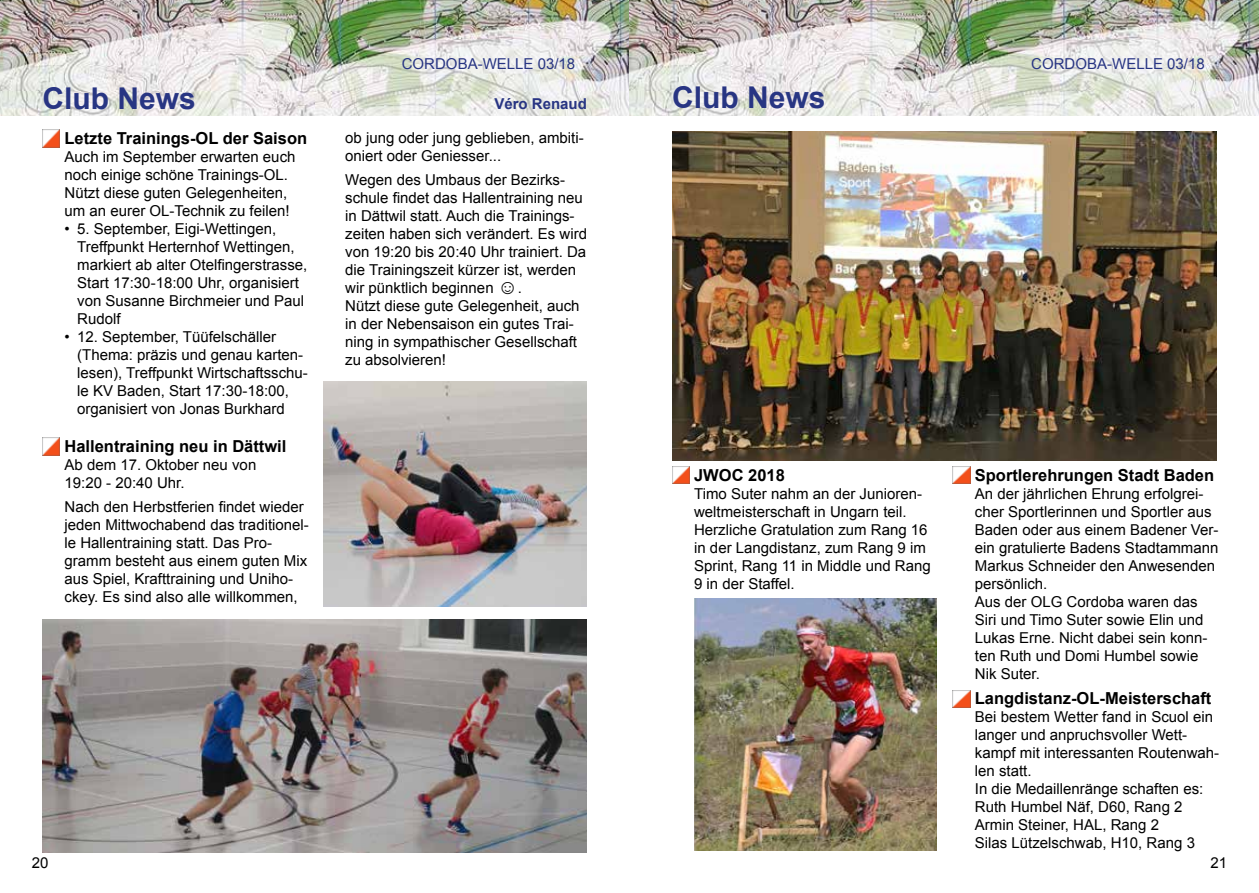
<style>
.page{position:relative;width:1259px;height:893px;background:#fff}
.page>*{position:absolute;margin:0;border:0;box-sizing:border-box;transform-origin:0 0}
.t1{font:700 30px "Arial";color:#283583}
.t2{font:700 16.5px "Arial";color:#000}
.t3{font:15px/18px "Arial";color:#000}
.t4{font:15px "Arial";color:#283583}
.t5{font:700 15px "Arial";color:#283583}
.s1{font-size:19.5px}
</style>
<div class="page">
<img style="left:0;top:0;width:1259px;height:116px">
<img style="left:42px;top:130px;width:18px;height:17px">
<img style="left:43px;top:438px;width:17px;height:17px">
<img style="left:323px;top:382px;width:264px;height:224px">
<img style="left:43px;top:619px;width:544px;height:233px">
<img style="left:672px;top:132px;width:544px;height:329px">
<img style="left:672px;top:466px;width:17px;height:17px">
<img style="left:694px;top:598px;width:242px;height:252px">
<img style="left:952px;top:466px;width:18px;height:17px">
<img style="left:952px;top:690px;width:18px;height:18px">
<p class="t4" style="left:402px;top:54px;width:175px">CORDOBA-WELLE 03/18</p>
<p class="t4" style="left:1031px;top:54px;width:175px">CORDOBA-WELLE 03/18</p>
<h1 class="t1" style="left:43px;top:78px;width:155px">Club News</h1>
<p class="t5" style="left:494px;top:94px;width:94px">Véro Renaud</p>
<p class="t3" style="left:345px;top:129px;width:240px">ob jung oder jung geblieben, ambiti&shy;oniert oder Geniesser...</p>
<p class="t3" style="left:345px;top:171px;width:243px">Wegen des Umbaus der Bezirks&shy;schule findet das Hallentraining neu in Dättwil statt. Auch die Trainings&shy;zeiten haben sich verändert. Es wird von 19:20 bis 20:40 Uhr trainiert. Da die Trainingszeit kürzer ist, werden wir pünktlich beginnen <span class="s1">☺</span>.<br>Nützt diese gute Gelegenheit, auch in der Nebensaison ein gutes Trai&shy;ning in sympathischer Gesellschaft zu absolvieren!</p>
<p class="t2" style="left:64px;top:127px;width:244px">Letzte Trainings-OL der Saison</p>
<p class="t3" style="left:64px;top:148px;width:232px">Auch im September erwarten euch noch einige schöne Trainings-OL.<br>Nützt diese guten Gelegenheiten, um an eurer OL-Technik zu feilen!</p>
<p class="t3" style="left:77px;top:220px;width:232px;text-indent:-13px">• 5. September, Eigi-Wettingen,<br>Treffpunkt Herternhof Wettingen, markiert ab alter Otelfingerstrasse,<br>Start 17:30-18:00 Uhr, organisiert von Susanne Birchmeier und Paul<br>Rudolf</p>
<p class="t3" style="left:77px;top:328px;width:232px;text-indent:-13px">• 12. September, Tüüfelschäller (Thema: präzis und genau karten&shy;lesen), Treffpunkt Wirtschaftsschu&shy;le KV Baden, Start 17:30-18:00, organisiert von Jonas Burkhard</p>
<p class="t2" style="left:64px;top:435px;width:223px">Hallentraining neu in Dättwil</p>
<p class="t3" style="left:64px;top:456px;width:193px">Ab dem 17. Oktober neu von<br>19:20 - 20:40 Uhr.</p>
<p class="t3" style="left:64px;top:498px;width:246px">Nach den Herbstferien findet wieder jeden Mittwochabend das traditionel&shy;le Hallentraining statt. Das Pro&shy;gramm besteht aus einem guten Mix aus Spiel, Krafttraining und Uniho&shy;ckey. Es sind also alle willkommen,</p>
<h1 class="t1" style="left:672px;top:78px;width:155px">Club News</h1>
<p class="t2" style="left:694px;top:464px;width:92px">JWOC 2018</p>
<p class="t3" style="left:694px;top:484px;width:238px">Timo Suter nahm an der Junioren&shy;weltmeisterschaft in Ungarn teil.<br>Herzliche Gratulation zum Rang 16 in der Langdistanz, zum Rang 9 im<br>Sprint, Rang 11 in Middle und Rang<br>9 in der Staffel.</p>
<p class="t2" style="left:975px;top:464px;width:241px">Sportlerehrungen Stadt Baden</p>
<p class="t3" style="left:975px;top:484px;width:245px">An der jährlichen Ehrung erfolgrei&shy;cher Sportlerinnen und Sportler aus<br>Baden oder aus einem Badener Ver&shy;ein gratulierte Badens Stadtammann<br>Markus Schneider den Anwesenden persönlich.<br>Aus der OLG Cordoba waren das<br>Siri und Timo Suter sowie Elin und<br>Lukas Erne. Nicht dabei sein konn&shy;ten Ruth und Domi Humbel sowie<br>Nik Suter.</p>
<p class="t2" style="left:975px;top:687px;width:238px">Langdistanz-OL-Meisterschaft</p>
<p class="t3" style="left:975px;top:708px;width:246px">Bei bestem Wetter fand in Scuol ein langer und anpruchsvoller Wett&shy;kampf mit interessanten Routenwah&shy;len statt.<br>In die Medaillenränge schaften es:<br>Ruth Humbel Näf, D60, Rang 2<br>Armin Steiner, HAL, Rang 2<br>Silas Lützelschwab, H10, Rang 3</p>
<p class="t3" style="left:32px;top:854px;width:18px">20</p>
<p class="t3" style="left:1210px;top:854px;width:18px">21</p>
</div>
